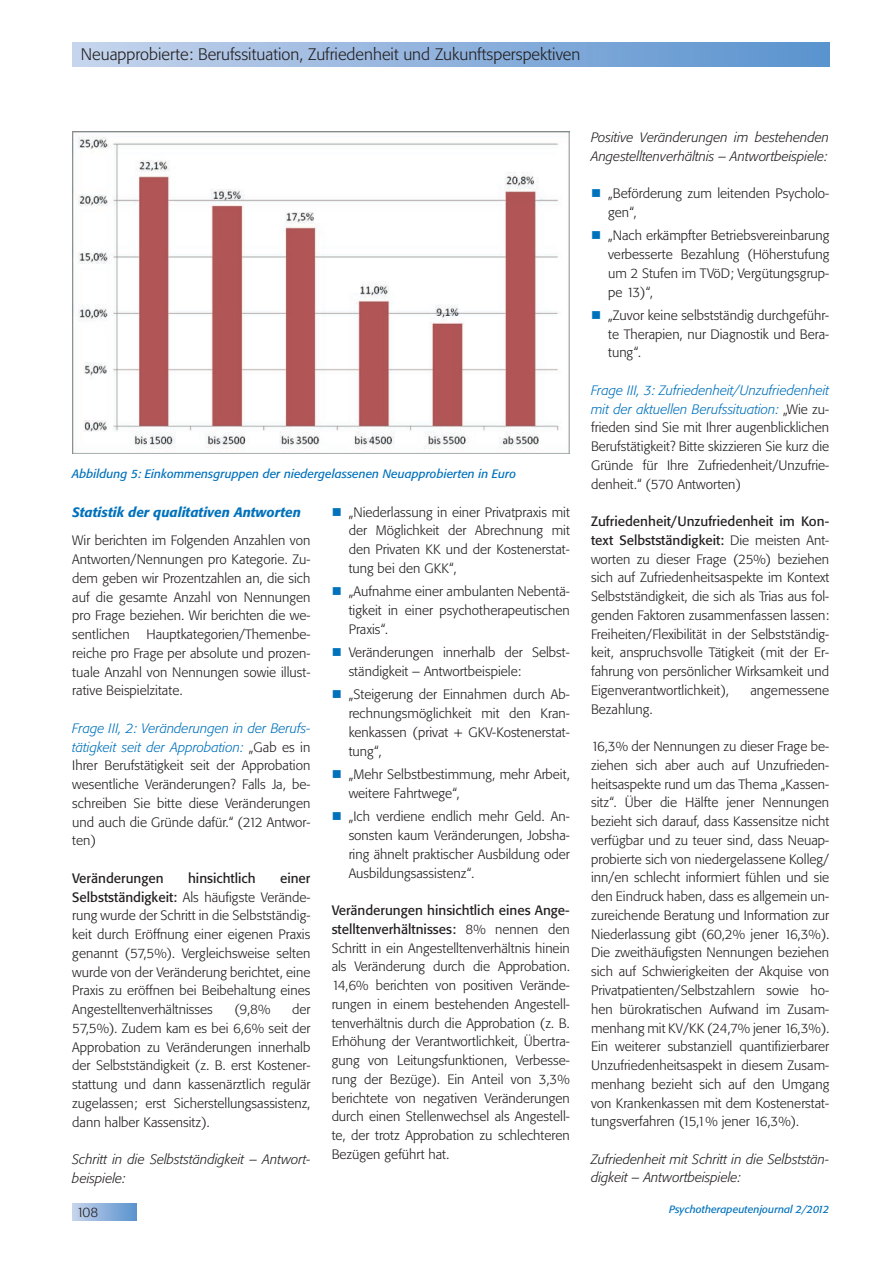
<style>
.page{position:relative;width:893px;height:1263px;background:#fff}
.page>*{position:absolute;margin:0;border:0;box-sizing:border-box;transform-origin:0 0}
.t1{font:300 16.5px "Tn T Form BSK";color:#231f20}
.t2{font:300 13.5px/18.8px "Tn T Form BSK";color:#231f20;text-align:justify}
.t3{font:italic 300 13.5px/18.8px "Tn T Form BSK";color:#231f20}
.t4{font:italic 500 13.5px "Tn T Form BSK";color:#0072bc}
.t5{font:13.5px "Tn T Form BSK";color:#231f20}
.t6{font:italic 12px "Tn T Form BSK";color:#0072bc}
.t7{font:italic 10.5px "Tn T Form BSK";color:#0072bc}
.s1{font-style:italic;color:#0072bc}
.s2{font-weight:400}
</style>
<div class="page">
<div style="left:72px;top:43px;width:757px;height:24px;background:linear-gradient(to right,#c6d4ec,#5992ce)"></div>
<div style="left:72px;top:1203px;width:64px;height:17px;background:linear-gradient(to right,#c7d4ec,#5c94cf)"></div>
<img style="left:72px;top:132px;width:498px;height:322px">
<p class="t1" style="left:81px;top:44px;width:501px">Neuapprobierte: Berufssituation, Zufriedenheit und Zukunftsperspektiven</p>
<p class="t6" style="left:72px;top:466px;width:445px">Abbildung 5: Einkommensgruppen der niedergelassenen Neuapprobierten in Euro</p>
<p class="t4" style="left:72px;top:504px;width:230px">Statistik der qualitativen Antworten</p>
<p class="t2" style="left:72px;top:531px;width:240px">Wir berichten im Folgenden Anzahlen von Antworten/Nennungen pro Kategorie. Zu&shy;dem geben wir Prozentzahlen an, die sich auf die gesamte Anzahl von Nennungen pro Frage beziehen. Wir berichten die we&shy;sentlichen Hauptkategorien/Themenbe&shy;reiche pro Frage per absolute und prozen&shy;tuale Anzahl von Nennungen sowie illust&shy;rative Beispielzitate.</p>
<p class="t2" style="left:72px;top:719px;width:240px"><span class="s1">Frage III, 2: Veränderungen in der Berufs&shy;tätigkeit seit der Approbation:</span> „Gab es in Ihrer Berufstätigkeit seit der Approbation wesentliche Veränderungen? Falls Ja, be&shy;schreiben Sie bitte diese Veränderungen und auch die Gründe dafür.“ (212 Antwor&shy;ten)</p>
<p class="t5" style="left:72px;top:870px;width:93px">Veränderungen</p>
<p class="t5" style="left:188px;top:870px;width:69px">hinsichtlich</p>
<p class="t2" style="left:349px;top:503px;width:223px">„Niederlassung in einer Privatpraxis mit der Möglichkeit der Abrechnung mit den Privaten KK und der Kostenerstat&shy;tung bei den GKK“,</p>
<p class="t2" style="left:349px;top:582px;width:223px">„Aufnahme einer ambulanten Nebentä&shy;tigkeit in einer psychotherapeutischen Praxis“.</p>
<p class="t2" style="left:349px;top:643px;width:223px">Veränderungen innerhalb der Selbst&shy;ständigkeit – Antwortbeispiele:</p>
<p class="t2" style="left:349px;top:685px;width:223px">„Steigerung der Einnahmen durch Ab&shy;rechnungsmöglichkeit mit den Kran&shy;kenkassen (privat + GKV-Kostenerstat&shy;tung“,</p>
<p class="t2" style="left:349px;top:765px;width:223px">„Mehr Selbstbestimmung, mehr Arbeit, weitere Fahrtwege“,</p>
<p class="t2" style="left:349px;top:807px;width:223px">„Ich verdiene endlich mehr Geld. An&shy;sonsten kaum Veränderungen, Jobsha&shy;ring ähnelt praktischer Ausbildung oder Ausbildungsassistenz“.</p>
<p class="t2" style="left:332px;top:901px;width:240px"><span class="s2">Veränderungen hinsichtlich eines Ange&shy;stelltenverhältnisses:</span> 8% nennen den Schritt in ein Angestelltenverhältnis hinein als Veränderung durch die Approbation.<br>14,6% berichten von positiven Verände&shy;rungen in einem bestehenden Angestell&shy;tenverhältnis durch die Approbation (z. B.<br>Erhöhung der Verantwortlichkeit, Übertra&shy;gung von Leitungsfunktionen, Verbesse&shy;rung der Bezüge). Ein Anteil von 3,3% berichtete von negativen Veränderungen durch einen Stellenwechsel als Angestell&shy;te, der trotz Approbation zu schlechteren Bezügen geführt hat.</p>
<p class="t2" style="left:72px;top:869px;width:240px;text-indent:208px"><span class="s2">einer Selbstständigkeit:</span> Als häufigste Verände&shy;rung wurde der Schritt in die Selbstständig&shy;keit durch Eröffnung einer eigenen Praxis genannt (57,5%). Vergleichsweise selten wurde von der Veränderung berichtet, eine Praxis zu eröffnen bei Beibehaltung eines Angestelltenverhältnisses</p>
<p class="t2" style="left:72px;top:1000px;width:240px;text-indent:220px">der 57,5%). Zudem kam es bei 6,6% seit der Approbation zu Veränderungen innerhalb der Selbstständigkeit (z. B. erst Kostener&shy;stattung und dann kassenärztlich regulär zugelassen; erst Sicherstellungsassistenz, dann halber Kassensitz).</p>
<p class="t3" style="left:72px;top:1150px;width:240px">Schritt in die Selbstständigkeit – Antwort&shy;beispiele:</p>
<p class="t2" style="left:234px;top:1000px;width:37px">(9,8%</p>
<p class="t3" style="left:591px;top:128px;width:240px">Positive Veränderungen im bestehenden<br>Angestelltenverhältnis – Antwortbeispiele:</p>
<p class="t2" style="left:608px;top:184px;width:223px">„Beförderung zum leitenden Psycholo&shy;gen“,</p>
<p class="t2" style="left:608px;top:226px;width:223px">„Nach erkämpfter Betriebsvereinbarung verbesserte Bezahlung (Höherstufung um 2 Stufen im TVöD; Vergütungsgrup&shy;pe 13)“,</p>
<p class="t2" style="left:608px;top:306px;width:223px">„Zuvor keine selbstständig durchgeführ&shy;te Therapien, nur Diagnostik und Bera&shy;tung“.</p>
<p class="t2" style="left:591px;top:381px;width:240px"><span class="s1">Frage III, 3: Zufriedenheit/Unzufriedenheit mit der aktuellen Berufssituation:</span> „Wie zu&shy;frieden sind Sie mit Ihrer augenblicklichen Berufstätigkeit? Bitte skizzieren Sie kurz die Gründe für Ihre Zufriedenheit/Unzufrie&shy;denheit.“ (570 Antworten)</p>
<p class="t2" style="left:591px;top:512px;width:240px"><span class="s2">Zufriedenheit/Unzufriedenheit im Kon&shy;text Selbstständigkeit:</span> Die meisten Ant&shy;worten zu dieser Frage (25%) beziehen sich auf Zufriedenheitsaspekte im Kontext Selbstständigkeit, die sich als Trias aus fol&shy;genden Faktoren zusammenfassen lassen:<br>Freiheiten/Flexibilität in der Selbstständig&shy;keit, anspruchsvolle Tätigkeit (mit der Er&shy;fahrung von persönlicher Wirksamkeit und Eigenverantwortlichkeit),</p>
<p class="t2" style="left:750px;top:681px;width:80px">angemessene</p>
<p class="t2" style="left:591px;top:700px;width:63px">Bezahlung.</p>
<p class="t2" style="left:591px;top:737px;width:240px">16,3% der Nennungen zu dieser Frage be&shy;ziehen sich aber auch auf Unzufrieden&shy;heitsaspekte rund um das Thema „Kassen&shy;sitz“. Über die Hälfte jener Nennungen bezieht sich darauf, dass Kassensitze nicht verfügbar und zu teuer sind, dass Neuap&shy;probierte sich von niedergelassene Kolleg/ inn/en schlecht informiert fühlen und sie den Eindruck haben, dass es allgemein un&shy;zureichende Beratung und Information zur Niederlassung gibt (60,2% jener 16,3%).<br>Die zweithäufigsten Nennungen beziehen sich auf Schwierigkeiten der Akquise von Privatpatienten/Selbstzahlern sowie ho&shy;hen bürokratischen Aufwand im Zusam&shy;menhang mit KV/KK (24,7% jener 16,3%).<br>Ein weiterer substanziell quantifizierbarer Unzufriedenheitsaspekt in diesem Zusam&shy;menhang bezieht sich auf den Umgang von Krankenkassen mit dem Kostenerstat&shy;tungsverfahren (15,1% jener 16,3%).</p>
<p class="t3" style="left:591px;top:1150px;width:240px">Zufriedenheit mit Schritt in die Selbststän&shy;digkeit – Antwortbeispiele:</p>
<p class="t2" style="left:77px;top:1202px;width:23px">108</p>
<p class="t7" style="left:669px;top:1203px;width:162px">Psychotherapeutenjournal 2/2012</p>
</div>
